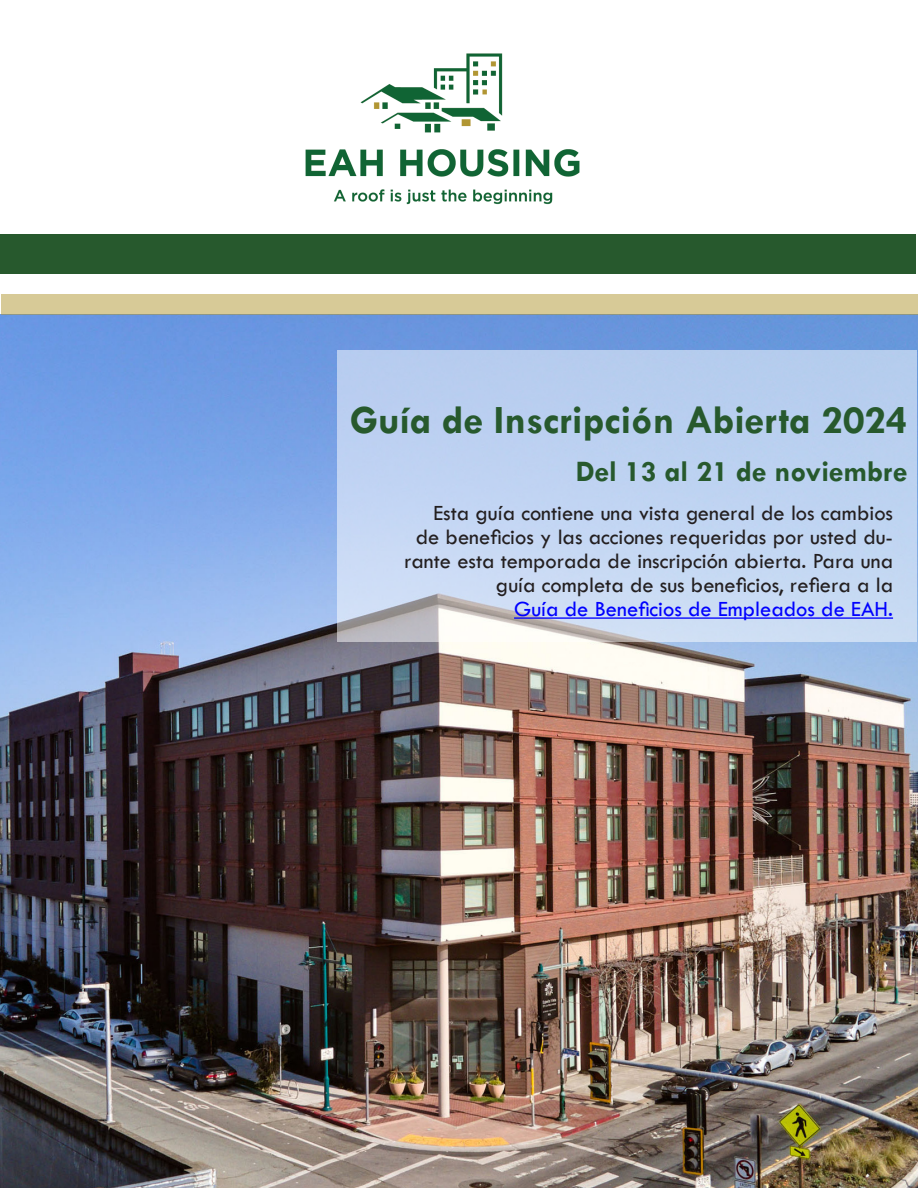
<style>
.page{position:relative;width:918px;height:1188px;background:#fff}
.page>*{position:absolute;margin:0;border:0;box-sizing:border-box;transform-origin:0 0}
.t1{font:700 40.5px "Tw Cen";color:#27592d}
.t2{font:700 30px "Tw Cen";color:#27592d}
.t3{font:22.5px/24px "Tw Cen";color:#231f20;text-align:right}
.t4{font:22.5px "Tw Cen";color:#00f}
</style>
<div class="page">
<img style="left:0;top:314px;width:918px;height:874px">
<div style="left:0;top:234px;width:915px;height:40px;background:#27592d"></div>
<div style="left:2px;top:294px;width:916px;height:21px;background:#d7ca97"></div>
<img style="left:305px;top:53px;width:275px;height:152px">
<svg style="left:337px;top:350px;width:580px;height:292px;fill:#bfd3f2"></svg>
<hr style="left:514px;top:617px;width:379px;height:2px;background:#00f">
<p class="t1" style="left:350px;top:396px;width:559px">Guía de Inscripción Abierta 2024</p>
<p class="t2" style="left:576px;top:453px;width:333px">Del 13 al 21 de noviembre</p>
<p class="t3" style="left:404px;top:501px;width:490px">Esta guía contiene una vista general de los cambios de beneficios y las acciones requeridas por usted du&shy;rante esta temporada de inscripción abierta. Para una guía completa de sus beneficios, refiera a la</p>
<p class="t4" style="left:514px;top:596px;width:381px">Guía de Beneficios de Empleados de EAH.</p>
</div>
